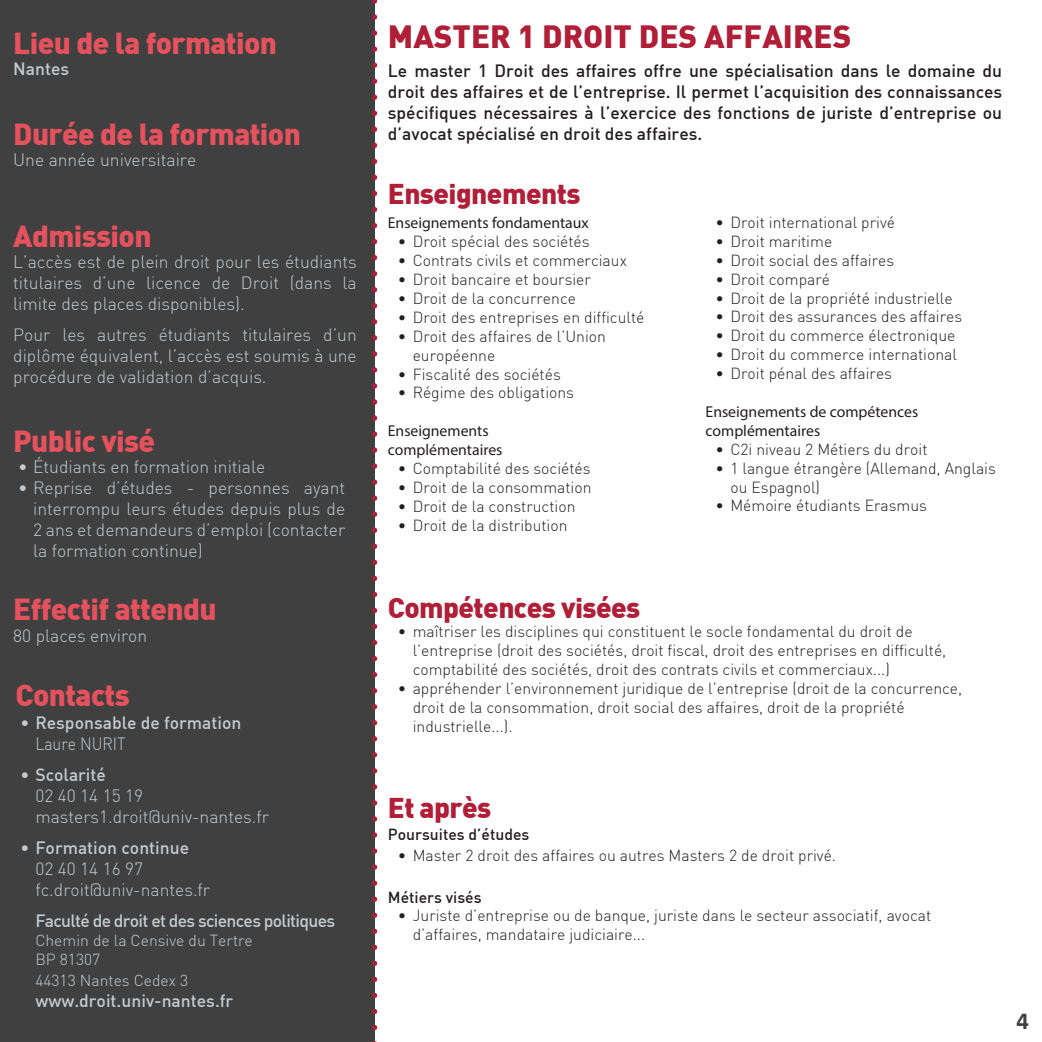
<style>
.page{position:relative;width:1042px;height:1042px;background:#fff}
.page>*{position:absolute;margin:0;border:0;box-sizing:border-box;transform-origin:0 0}
.t1{font:900 31.5px "DIN";color:#b01e37}
.t2{font:900 29.75px "DIN";letter-spacing:-.02em;color:#e5525d}
.t3{font:900 28px "DIN";letter-spacing:-.02em;color:#b01e37}
.t4{font:700 24.5px "Calibri";color:#404040}
.t5{font:300 17.5px/21px "DIN";color:#c4cace;text-align:justify}
.t6{font:500 17.5px/21px "DIN";color:#231f20;text-align:justify}
.t7{font:500 17.5px "DIN";color:#c4cace}
.t8{font:500 17.5px "DIN";letter-spacing:-.04em;color:#c4cace}
.t9{font:300 17.5px "DIN";color:#c4cace;scale:.9 1}
.t10{font:300 15.75px/18.9px "DIN";color:#231f20}
.t11{font:15.75px/18.9px "Myriad Pro";color:#231f20}
.t12{font:300 15.75px/18.9px "DIN";color:#c4cace}
.t13{font:500 15.75px "DIN";color:#231f20}
</style>
<div class="page">
<div style="left:0;top:0;width:375px;height:1042px;background:#404040"></div>
<svg style="left:372px;top:0;width:5px;height:1042px"></svg>
<h2 class="t2" style="left:13px;top:24px;width:265px">Lieu de la formation</h2>
<p class="t7" style="left:13px;top:58px;width:58px">Nantes</p>
<h2 class="t2" style="left:13px;top:114px;width:289px">Durée de la formation</h2>
<p class="t5" style="left:13px;top:149px;width:185px">Une année universitaire</p>
<h2 class="t2" style="left:13px;top:216px;width:140px">Admission</h2>
<p class="t5" style="left:13px;top:251px;width:345px">L’accès est de plein droit pour les étudiants titulaires d’une licence de Droit (dans la limite des places disponibles).</p>
<p class="t5" style="left:13px;top:323px;width:345px">Pour les autres étudiants titulaires d’un diplôme équivalent, l’accès est soumis à une procédure de validation d’acquis.</p>
<h2 class="t2" style="left:13px;top:421px;width:143px">Public visé</h2>
<p class="t5" style="left:18px;top:456px;width:249px">• Étudiants en formation initiale</p>
<p class="t5" style="left:33px;top:477px;width:314px;text-indent:-15px">• Reprise d’études - personnes ayant interrompu leurs études depuis plus de 2 ans et demandeurs d’emploi (contacter la formation continue)</p>
<h2 class="t2" style="left:13px;top:590px;width:205px">Effectif attendu</h2>
<p class="t5" style="left:13px;top:624px;width:135px">80 places environ</p>
<h2 class="t2" style="left:16px;top:675px;width:116px">Contacts</h2>
<p class="t7" style="left:20px;top:712px;width:222px">• Responsable de formation</p>
<p class="t9" style="left:35px;top:733px;width:102px">Laure NURIT</p>
<p class="t7" style="left:20px;top:764px;width:87px">• Scolarité</p>
<p class="t5" style="left:35px;top:785px;width:235px">02 40 14 15 19 masters1.droit@univ-nantes.fr</p>
<p class="t7" style="left:20px;top:837px;width:170px">• Formation continue</p>
<p class="t5" style="left:35px;top:858px;width:176px">02 40 14 16 97 fc.droit@univ-nantes.fr</p>
<p class="t8" style="left:35px;top:910px;width:301px">Faculté de droit et des sciences politiques</p>
<p class="t12" style="left:35px;top:931px;width:219px">Chemin de la Censive du Tertre<br>BP 81307</p>
<p class="t12" style="left:35px;top:971px;width:154px">44313 Nantes Cedex 3</p>
<p class="t7" style="left:35px;top:989px;width:199px">www.droit.univ-nantes.fr</p>
<h1 class="t1" style="left:388px;top:15px;width:465px">MASTER 1 DROIT DES AFFAIRES</h1>
<p class="t6" style="left:388px;top:60px;width:616px">Le master 1 Droit des affaires offre une spécialisation dans le domaine du droit des affaires et de l’entreprise. Il permet l’acquisition des connaissances spécifiques nécessaires à l’exercice des fonctions de juriste d’entreprise ou d’avocat spécialisé en droit des affaires.</p>
<h3 class="t3" style="left:388px;top:175px;width:194px">Enseignements</h3>
<p class="t11" style="left:388px;top:213px;width:202px">Enseignements fondamentaux</p>
<p class="t10" style="left:398px;top:232px;width:193px">• Droit spécial des sociétés</p>
<p class="t10" style="left:398px;top:251px;width:231px">• Contrats civils et commerciaux</p>
<p class="t10" style="left:398px;top:270px;width:195px">• Droit bancaire et boursier</p>
<p class="t10" style="left:398px;top:289px;width:180px">• Droit de la concurrence</p>
<p class="t10" style="left:398px;top:307px;width:248px">• Droit des entreprises en difficulté</p>
<p class="t10" style="left:413px;top:326px;width:195px;text-indent:-15px">• Droit des affaires de l’Union européenne</p>
<p class="t10" style="left:398px;top:364px;width:164px">• Fiscalité des sociétés</p>
<p class="t10" style="left:398px;top:383px;width:178px">• Régime des obligations</p>
<p class="t11" style="left:388px;top:421px;width:116px">Enseignements complémentaires</p>
<p class="t10" style="left:398px;top:459px;width:194px">• Comptabilité des sociétés</p>
<p class="t10" style="left:398px;top:478px;width:195px">• Droit de la consommation</p>
<p class="t10" style="left:398px;top:496px;width:179px">• Droit de la construction</p>
<p class="t10" style="left:398px;top:515px;width:171px">• Droit de la distribution</p>
<p class="t10" style="left:715px;top:213px;width:181px">• Droit international privé</p>
<p class="t10" style="left:715px;top:231px;width:118px">• Droit maritime</p>
<p class="t10" style="left:715px;top:250px;width:180px">• Droit social des affaires</p>
<p class="t10" style="left:715px;top:269px;width:116px">• Droit comparé</p>
<p class="t10" style="left:715px;top:288px;width:239px">• Droit de la propriété industrielle</p>
<p class="t10" style="left:715px;top:307px;width:248px">• Droit des assurances des affaires</p>
<p class="t10" style="left:715px;top:326px;width:241px">• Droit du commerce électronique</p>
<p class="t10" style="left:715px;top:345px;width:243px">• Droit du commerce international</p>
<p class="t10" style="left:715px;top:364px;width:178px">• Droit pénal des affaires</p>
<p class="t11" style="left:705px;top:402px;width:214px">Enseignements de compétences complémentaires</p>
<p class="t10" style="left:715px;top:439px;width:213px">• C2i niveau 2 Métiers du droit</p>
<p class="t10" style="left:730px;top:458px;width:267px;text-indent:-15px">• 1 langue étrangère (Allemand, Anglais ou Espagnol)</p>
<p class="t10" style="left:715px;top:496px;width:213px">• Mémoire étudiants Erasmus</p>
<h3 class="t3" style="left:388px;top:589px;width:254px">Compétences visées</h3>
<p class="t10" style="left:413px;top:622px;width:535px;text-indent:-15px">• maîtriser les disciplines qui constituent le socle fondamental du droit de l’entreprise (droit des sociétés, droit fiscal, droit des entreprises en difficulté, comptabilité des sociétés, droit des contrats civils et commerciaux...)</p>
<p class="t10" style="left:413px;top:679px;width:551px;text-indent:-15px">• appréhender l’environnement juridique de l’entreprise (droit de la concurrence, droit de la consommation, droit social des affaires, droit de la propriété industrielle...).</p>
<h3 class="t3" style="left:388px;top:789px;width:105px">Et après</h3>
<p class="t13" style="left:388px;top:824px;width:143px">Poursuites d’études</p>
<p class="t10" style="left:398px;top:845px;width:440px">• Master 2 droit des affaires ou autres Masters 2 de droit privé.</p>
<p class="t13" style="left:388px;top:887px;width:95px">Métiers visés</p>
<p class="t10" style="left:413px;top:906px;width:520px;text-indent:-15px">• Juriste d’entreprise ou de banque, juriste dans le secteur associatif, avocat d’affaires, mandataire judiciaire...</p>
<h3 class="t4" style="left:1016px;top:1005px;width:14px">4</h3>
</div>
